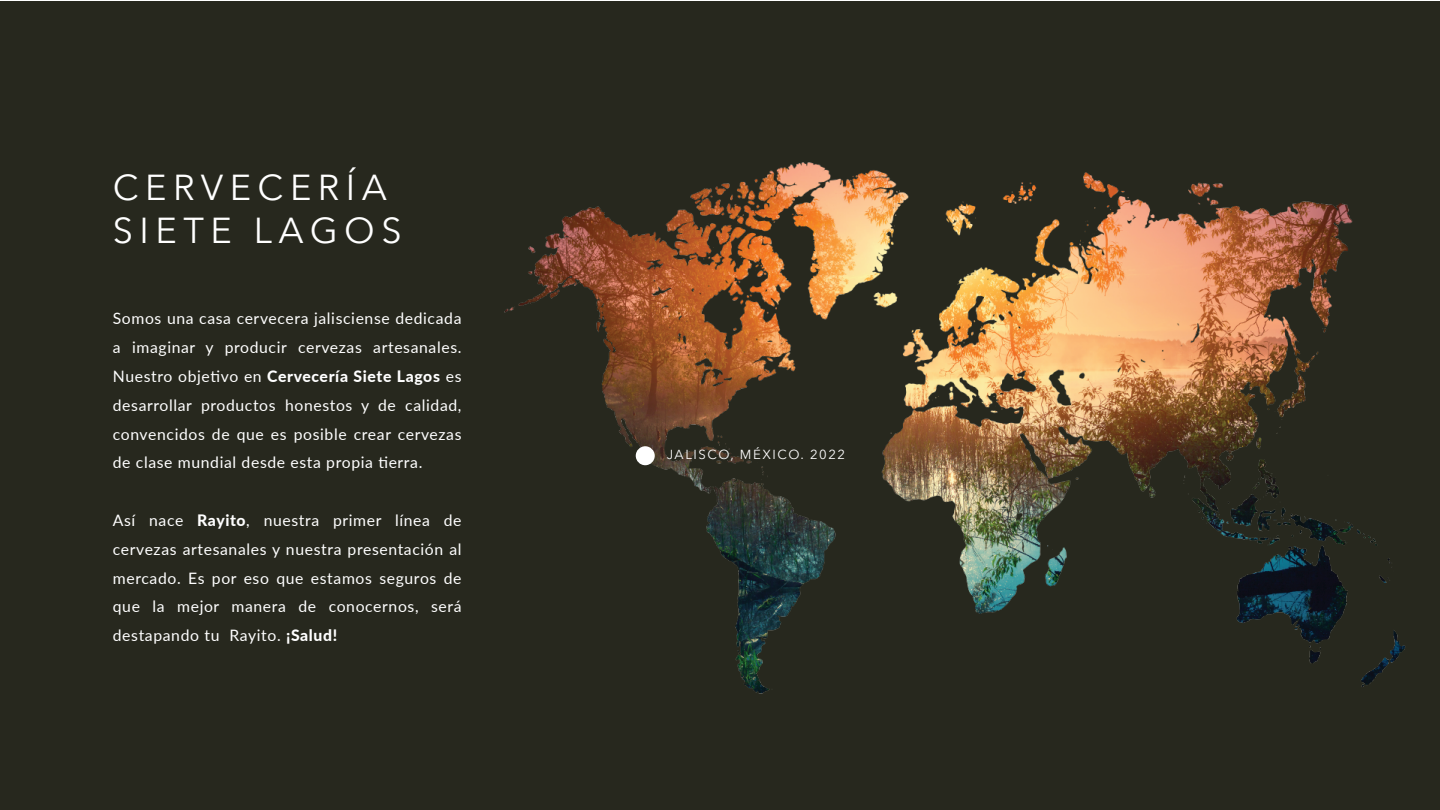
<style>
.page{position:relative;width:1440px;height:810px;background:#fff}
.page>*{position:absolute;margin:0;border:0;box-sizing:border-box;transform-origin:0 0}
.t1{font:36.08px/43.3px "Avenir Next";letter-spacing:.18em;color:#fff}
.t2{font:15.75px/28.8px "Lato";letter-spacing:.04em;color:#fff;text-align:justify}
.t3{font:13.12px "Avenir Next";letter-spacing:.12em;color:#fff}
.s1{font-weight:800}
</style>
<div class="page">
<div style="left:0;top:1px;width:1440px;height:809px;background:#27281e"></div>
<img style="left:504px;top:162px;width:902px;height:532px">
<div style="left:636px;top:446px;width:19px;height:19px;background:#fff;border-radius:50%"></div>
<h1 class="t1" style="left:113px;top:164px;width:290px">CERVECERÍA<br>SIETE LAGOS</h1>
<p class="t2" style="left:113px;top:304px;width:350px">Somos una casa cervecera jalisciense dedicada a imaginar y producir cervezas artesanales.<br>Nuestro objetivo en <span class="s1">Cervecería Siete Lagos</span> es desarrollar productos honestos y de calidad, convencidos de que es posible crear cervezas de clase mundial desde esta propia tierra.</p>
<p class="t2" style="left:113px;top:505px;width:350px">Así nace <span class="s1">Rayito</span>, nuestra primer línea de cervezas artesanales y nuestra presentación al mercado. Es por eso que estamos seguros de que la mejor manera de conocernos, será destapando tu Rayito. <span class="s1">¡Salud!</span></p>
<p class="t3" style="left:667px;top:444px;width:180px">JALISCO, MÉXICO. 2022</p>
</div>
